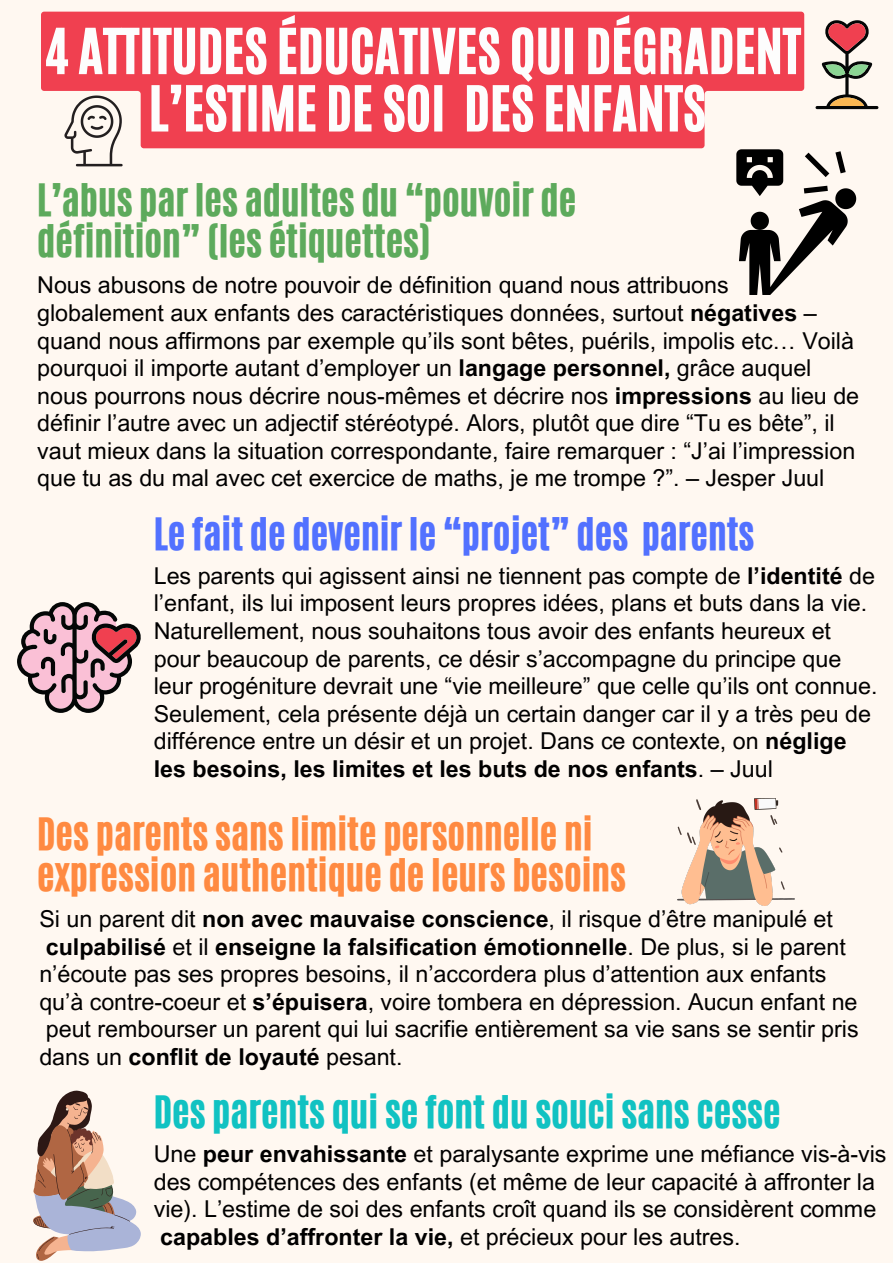
<style>
.page{position:relative;width:893px;height:1263px;background:#fff8f1}
.page>*{position:absolute;margin:0;border:0;box-sizing:border-box;transform-origin:0 0}
.t1{font:52.5px/57.4px "CA Generated";color:#fdfdfd;text-align:center}
.t2{font:37.5px/41.1px "CA Generated";color:#ff8a41}
.t3{font:37.5px/41.1px "CA Generated";color:#5daa5c}
.t4{font:37.5px "CA Generated";color:#5271ff}
.t5{font:37.5px "CA Generated";color:#11c2c2}
.t6{font:23.25px/27.6px "Arial MT Pro";color:#000}
.s1{font-weight:700}
</style>
<div class="page">
<svg style="left:17px;top:602px;width:124px;height:111px"></svg>
<svg style="left:70px;top:148px;width:53px;height:18px"></svg>
<svg style="left:736px;top:149px;width:120px;height:146px"></svg>
<svg style="left:815px;top:20px;width:63px;height:89px"></svg>
<svg style="left:33px;top:1090px;width:108px;height:171px"></svg>
<img style="left:678px;top:799px;width:117px;height:106px">
<svg style="left:41px;top:12px;width:763px;height:136px;background:#f05260"></svg>
<p class="t1" style="left:44px;top:23px;width:758px">4 ATTITUDES ÉDUCATIVES QUI DÉGRADENT<br>L’ESTIME DE SOI DES ENFANTS</p>
<h1 class="t3" style="left:37px;top:180px;width:540px">L’abus par les adultes du “pouvoir de définition” (les étiquettes)</h1>
<p class="t6" style="left:37px;top:274px;width:823px">Nous abusons de notre pouvoir de définition quand nous attribuons globalement aux enfants des caractéristiques données, surtout <span class="s1">négatives</span> – quand nous affirmons par exemple qu’ils sont bêtes, puérils, impolis etc… Voilà pourquoi il importe autant d’employer un <span class="s1">langage personnel,</span> grâce auquel nous pourrons nous décrire nous-mêmes et décrire nos <span class="s1">impressions</span> au lieu de définir l’autre avec un adjectif stéréotypé. Alors, plutôt que dire “Tu es bête”, il vaut mieux dans la situation correspondante, faire remarquer : “J’ai l’impression que tu as du mal avec cet exercice de maths, je me trompe ?”. – Jesper Juul</p>
<p class="t4" style="left:154px;top:507px;width:602px">Le fait de devenir le “projet” des parents</p>
<h2 class="t6" style="left:154px;top:565px;width:725px">Les parents qui agissent ainsi ne tiennent pas compte de <span class="s1">l’identité</span> de l’enfant, ils lui imposent leurs propres idées, plans et buts dans la vie.<br>Naturellement, nous souhaitons tous avoir des enfants heureux et pour beaucoup de parents, ce désir s’accompagne du principe que leur progéniture devrait une “vie meilleure” que celle qu’ils ont connue.<br>Seulement, cela présente déjà un certain danger car il y a très peu de différence entre un désir et un projet. Dans ce contexte, on <span class="s1">néglige les besoins, les limites et les buts de nos enfants</span>. – Juul</h2>
<h2 class="t2" style="left:37px;top:813px;width:590px">Des parents sans limite personnelle ni expression authentique de leurs besoins</h2>
<p class="t6" style="left:39px;top:908px;width:821px">Si un parent dit <span class="s1">non avec mauvaise conscience</span>, il risque d’être manipulé et <span class="s1">culpabilisé</span> et il <span class="s1">enseigne la falsification émotionnelle</span>. De plus, si le parent n’écoute pas ses propres besoins, il n’accordera plus d’attention aux enfants qu’à contre-coeur et <span class="s1">s’épuisera</span>, voire tombera en dépression. Aucun enfant ne peut rembourser un parent qui lui sacrifie entièrement sa vie sans se sentir pris dans un <span class="s1">conflit de loyauté</span> pesant.</p>
<p class="t5" style="left:154px;top:1085px;width:628px">Des parents qui se font du souci sans cesse</p>
<h2 class="t6" style="left:154px;top:1143px;width:734px">Une <span class="s1">peur envahissante</span> et paralysante exprime une méfiance vis-à-vis des compétences des enfants (et même de leur capacité à affronter la vie). L’estime de soi des enfants croît quand ils se considèrent comme <span class="s1">capables d’affronter la vie,</span> et précieux pour les autres.</h2>
</div>
